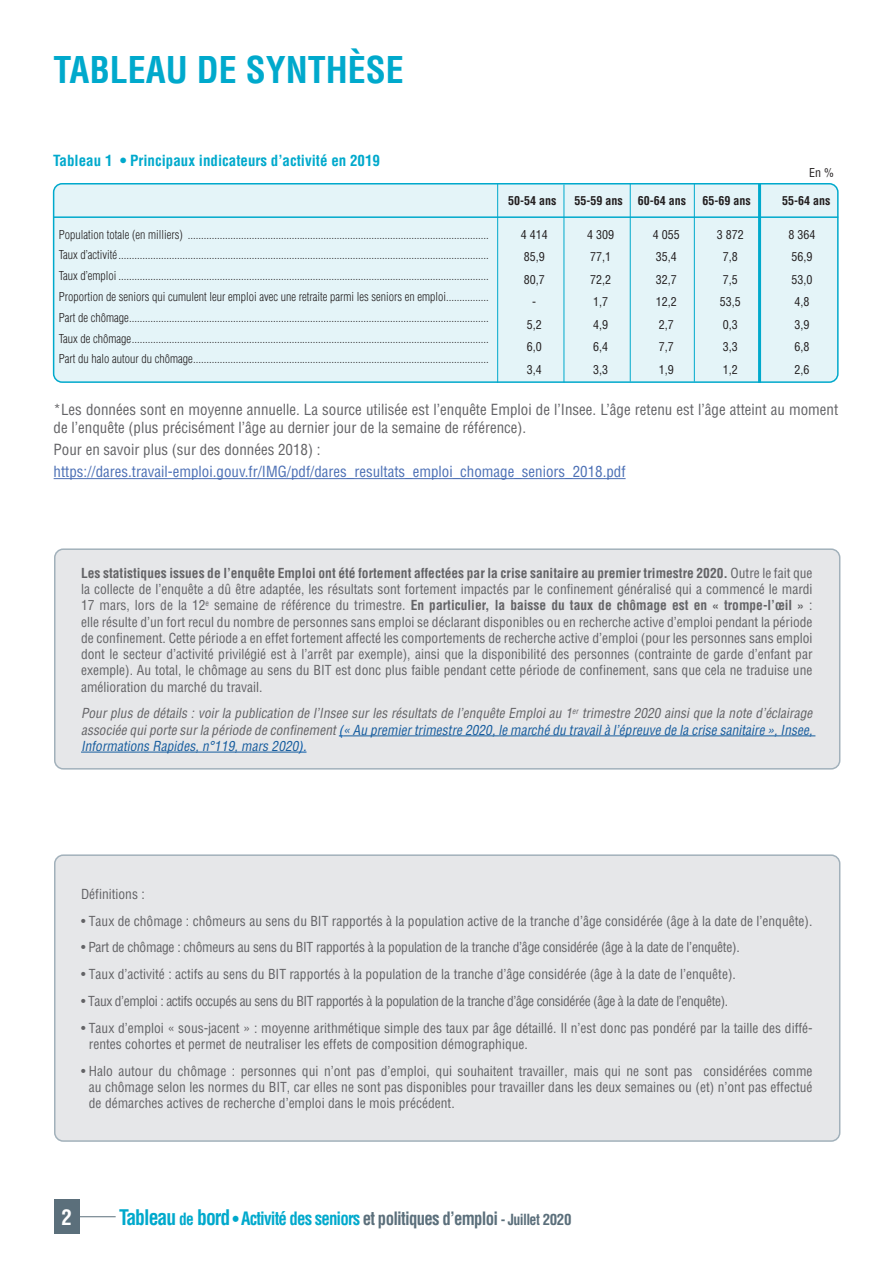
<style>
.page{position:relative;width:893px;height:1263px;background:#fff}
.page>*{position:absolute;margin:0;border:0;box-sizing:border-box;transform-origin:0 0}
.t1{font:700 condensed 36px "Helvetica";color:#00a9cc}
.t2{font:700 condensed 21px "Helvetica";color:#fff}
.t3{font:700 condensed 18px "Helvetica";letter-spacing:-.05em;color:#5b6f7b;scale:.94 1}
.t4{font:condensed 15px/18px "Helvetica";color:#636366}
.t5{font:condensed 15px "Helvetica";color:#4c70b5}
.t6{font:700 condensed 15px "Helvetica";color:#00a9cc}
.t7{font:condensed 13.5px/16.2px "Helvetica";color:#636366;text-align:justify}
.t8{font:italic condensed 13.5px/16.2px "Helvetica";color:#636366;text-align:justify}
.t9{font:condensed 13.5px "Helvetica";letter-spacing:-.03em;color:#636366}
.t10{font:condensed 13.5px "Helvetica";letter-spacing:-.02em;color:#636366}
.t11{font:300 condensed 12px/20.9px "Helvetica";color:#231f20;text-align:justify}
.t12{font:condensed 12px/22.5px "Helvetica";color:#231f20}
.t13{font:700 condensed 12px "Helvetica";color:#231f20}
.t14{font:condensed 12px "Helvetica";color:#231f20}
.s1{font-style:inherit}
.s2{font-weight:700}
.s3{color:#0155a5}
.s4{color:#175d9e}
.s5{font-size:21px;color:#00a9cc}
.s6{font-size:16.5px;color:#00a9cc}
.s7{color:#00a9cc}
.s8{font-size:15px}
</style>
<div class="page">
<hr style="left:79px;top:1216px;width:37px;height:1px;background:#5b6f7b">
<div style="left:54px;top:1199px;width:26px;height:34px;background:#5b6f7b"></div>
<div style="left:55px;top:855px;width:785px;height:286px;background:#e6e7e9;border-radius:9px"></div>
<div style="left:54px;top:854px;width:786px;height:288px;border:2px solid #a2b1bb;border-radius:9px"></div>
<div style="left:55px;top:549px;width:785px;height:220px;background:#e6e7e9;border-radius:9px"></div>
<hr style="left:343px;top:735px;width:472px;height:1px;background:#175d9e">
<hr style="left:81px;top:752px;width:218px;height:1px;background:#175d9e">
<div style="left:54px;top:548px;width:786px;height:221px;border:2px solid #a2b1bb;border-radius:9px"></div>
<hr style="left:54px;top:478px;width:572px;height:1px;background:#4c70b5">
<div style="left:54px;top:184px;width:784px;height:198px;background:#e4f4f8;border-radius:9px"></div>
<div style="left:53px;top:183px;width:786px;height:200px;border:2px solid #00a9cc;border-radius:9px"></div>
<hr style="left:53px;top:216px;width:785px;height:2px;background:#00a9cc">
<hr style="left:497px;top:183px;width:1px;height:200px;background:#00a9cc">
<hr style="left:564px;top:184px;width:1px;height:199px;background:#00a9cc">
<hr style="left:630px;top:184px;width:1px;height:198px;background:#00a9cc">
<hr style="left:694px;top:184px;width:1px;height:198px;background:#00a9cc">
<hr style="left:758px;top:183px;width:3px;height:200px;background:#00a9cc">
<h1 class="t1" style="left:54px;top:47px;width:352px">TABLEAU DE SYNTHÈSE</h1>
<p class="t6" style="left:53px;top:151px;width:328px">Tableau 1 • Principaux indicateurs d’activité en 2019</p>
<p class="t14" style="left:809px;top:165px;width:26px"><span class="s1">E</span>n %</p>
<p class="t13" style="left:508px;top:193px;width:50px">50-54 ans</p>
<p class="t13" style="left:575px;top:193px;width:50px">55-59 ans</p>
<p class="t13" style="left:638px;top:193px;width:50px">60-64 ans</p>
<p class="t13" style="left:702px;top:193px;width:50px">65-69 ans</p>
<p class="t13" style="left:782px;top:193px;width:50px">55-64 ans</p>
<p class="t11" style="left:59px;top:224px;width:431px">Population totale (en milliers) .................................................................................................................<br>Taux d’activité...........................................................................................................................................<br>Taux d’emploi ...........................................................................................................................................<br>Proportion de seniors qui cumulent leur emploi avec une retraite parmi les seniors en emploi................<br>Part de chômage.......................................................................................................................................<br>Taux de chômage......................................................................................................................................<br>Part du halo autour du chômage...............................................................................................................</p>
<p class="t12" style="left:521px;top:223px;width:28px;text-align:center">4 414<br>85,9<br>80,7 -<br>5,2<br>6,0<br>3,4</p>
<p class="t12" style="left:587px;top:223px;width:28px">4 309<br>77,1<br>72,2<br>1,7<br>4,9<br>6,4<br>3,3</p>
<p class="t12" style="left:653px;top:223px;width:28px">4 055<br>35,4<br>32,7<br>12,2<br>2,7<br>7,7<br>1,9</p>
<p class="t12" style="left:717px;top:223px;width:28px">3 872<br>7,8<br>7,5<br>53,5<br>0,3<br>3,3<br>1,2</p>
<p class="t12" style="left:788px;top:223px;width:28px">8 364<br>56,9<br>53,0<br>4,8<br>3,9<br>6,8<br>2,6</p>
<p class="t4" style="left:54px;top:400px;width:786px">*Les données sont en moyenne annuelle. La source utilisée est l’enquête Emploi de l’Insee. L’âge retenu est l’âge atteint au moment de l’enquête (plus précisément l’âge au dernier jour de la semaine de référence).</p>
<p class="t4" style="left:54px;top:440px;width:268px">Pour en savoir plus (sur des données 2018) :</p>
<p class="t5" style="left:54px;top:462px;width:573px">https://dares.travail-emploi.gouv.fr/IMG/pdf/dares_resultats_emploi_chomage_seniors_2018.pdf</p>
<p class="t7" style="left:81px;top:565px;width:733px"><span class="s2">Les statistiques issues de l’enquête Emploi ont été fortement affectées par la crise sanitaire au premier trimestre 2020.</span> Outre le fait que la collecte de l’enquête a dû être adaptée, les résultats sont fortement impactés par le confinement généralisé qui a commencé le mardi 17 mars, lors de la 12<sup>e</sup> semaine de référence du trimestre. <span class="s2">En particulier, la baisse du taux de chômage est en « trompe-l’œil »</span> : elle résulte d’un fort recul du nombre de personnes sans emploi se déclarant disponibles ou en recherche active d’emploi pendant la période de confinement. Cette période a en effet fortement affecté les comportements de recherche active d’emploi (pour les personnes sans emploi dont le secteur d’activité privilégié est à l’arrêt par exemple), ainsi que la disponibilité des personnes (contrainte de garde d’enfant par exemple). Au total, le chômage au sens du BIT est donc plus faible pendant cette période de confinement, sans que cela ne traduise une amélioration du marché du travail.</p>
<p class="t8" style="left:81px;top:705px;width:736px">Pourplus de détails :voirla publication de l’Insee surles résultats de l’enquête Emploiau 1<sup>er</sup> trimestre 2020 ainsique la note d’éclairage associée quiporte surla période de confinement<span class="s3">(</span><span class="s4">« Au premiertrimestre 2020,le marché du travailà l’épreuve de la crise sanitaire »,Insee, Informations Rapides,n°119,mars 2020</span><span class="s3">).</span></p>
<p class="t7" style="left:81px;top:885px;width:65px">Définitions :</p>
<p class="t7" style="left:81px;top:912px;width:733px">• Taux de chômage : chômeurs au sens du BIT rapportés à la population active de la tranche d’âge considérée (âge à la date de l’enquête).</p>
<p class="t10" style="left:81px;top:939px;width:660px">• Part de chômage : chômeurs au sens du BIT rapportés à la population de la tranche d’âge considérée (âge à la date de l’enquête).</p>
<p class="t7" style="left:81px;top:966px;width:656px">• Taux d’activité : actifs au sens du BIT rapportés à la population de la tranche d’âge considérée (âge à la date de l’enquête).</p>
<p class="t9" style="left:81px;top:993px;width:649px">• Taux d’emploi : actifs occupés au sens du BIT rapportés à la population de la tranche d’âge considérée (âge à la date de l’enquête).</p>
<p class="t7" style="left:89px;top:1020px;width:725px;text-indent:-8px">• Taux d’emploi « sous-jacent » : moyenne arithmétique simple des taux par âge détaillé. Il n’est donc pas pondéré par la taille des diffé&shy;rentes cohortes et permet de neutraliser les effets de composition démographique.</p>
<p class="t7" style="left:89px;top:1063px;width:725px;text-indent:-8px">• Halo autour du chômage : personnes qui n’ont pas d’emploi, qui souhaitent travailler, mais qui ne sont pas considérées comme au chômage selon les normes du BIT, car elles ne sont pas disponibles pour travailler dans les deux semaines ou (et) n’ont pas effectué de démarches actives de recherche d’emploi dans le mois précédent.</p>
<h2 class="t2" style="left:62px;top:1204px;width:12px">2</h2>
<h3 class="t3" style="left:119px;top:1207px;width:483px"><span class="s5">Tableau</span> <span class="s6">de</span> <span class="s5">bord</span> <span class="s6">•</span> <span class="s7">Activité des seniors</span> et politiques d’emploi <span class="s8">- Juillet 2020</span></h3>
</div>
